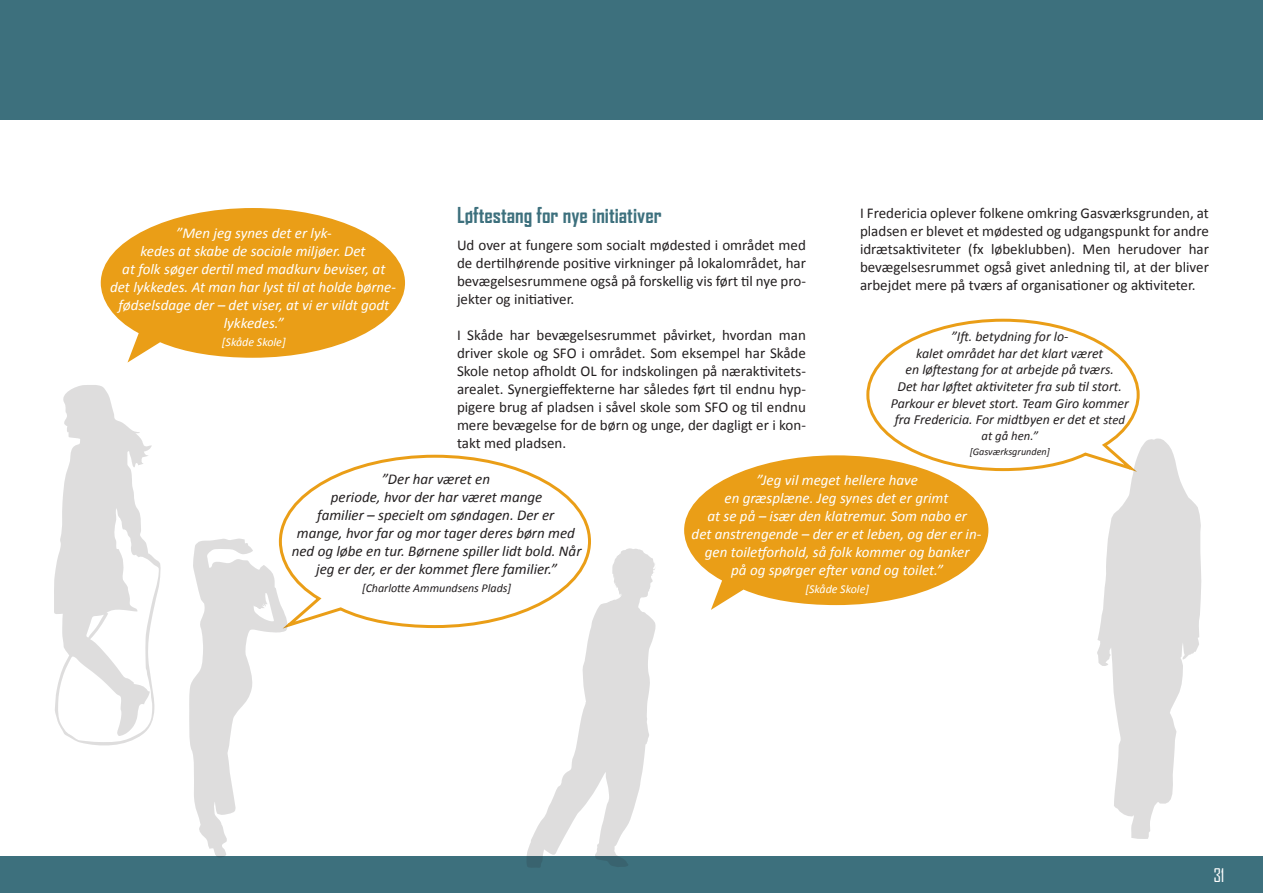
<style>
.page{position:relative;width:1263px;height:893px;background:#fff}
.page>*{position:absolute;margin:0;border:0;box-sizing:border-box;transform-origin:0 0}
.Underoverskrift{font:700 21px "Agency FB";color:#3d707d}
.t1{font:18px "Agency FB";color:#fff}
.Brødtekst{font:15px/18px "Calibri";color:#231f20;text-align:justify}
.Citat__hvid{font:italic 15px/18px "Calibri";color:#fff;text-align:center}
.citat{font:italic 15px/18px "Calibri";color:#231f20;text-align:center}
.citat-2{font:italic 13.8px/16.6px "Calibri";color:#231f20;text-align:center}
.citat-3{font:italic 12.75px "Calibri";color:#231f20}
.citat-4{font:italic 12px "Calibri";color:#231f20}
.Citat__hvid-2{font:italic 12px "Calibri";color:#fff}
.citat-5{font:italic 10.2px "Calibri";color:#231f20}
.s1{font-size:12.75px}
</style>
<div class="page">
<svg style="left:279px;top:454px;width:312px;height:175px"></svg>
<svg style="left:101px;top:208px;width:304px;height:155px;fill:#ea9e17"></svg>
<svg style="left:684px;top:455px;width:181px;height:155px;fill:#ea9e17"></svg>
<svg style="left:865px;top:318px;width:336px;height:521px"></svg>
<div style="left:0;top:0;width:1263px;height:119px;background:#3d707d"></div>
<div style="left:0;top:856px;width:1263px;height:37px;background:#3d707d"></div>
<svg style="left:189px;top:538px;width:99px;height:319px"></svg>
<svg style="left:54px;top:385px;width:107px;height:361px"></svg>
<svg style="left:526px;top:548px;width:130px;height:320px"></svg>
<p class="Citat__hvid" style="left:110px;top:223px;width:287px">”Men jeg synes det er lyk-<br>kedes at skabe de sociale miljøer. Det<br>at folk søger dertil med madkurv beviser, at det lykkedes. At man har lyst til at holde børne&shy;fødselsdage der – det viser, at vi er vildt godt lykkedes.”</p>
<p class="Citat__hvid-2" style="left:222px;top:334px;width:65px">[Skåde Skole]</p>
<p class="Underoverskrift" style="left:457px;top:202px;width:206px">Løftestang for nye initiativer</p>
<p class="Brødtekst" style="left:457px;top:236px;width:350px">Ud over at fungere som socialt mødested i området med de dertilhørende positive virkninger på lokalområdet, har bevægelsesrummene også på forskellig vis ført til nye pro&shy;jekter og initiativer.</p>
<p class="Brødtekst" style="left:457px;top:326px;width:350px">I Skåde har bevægelsesrummet påvirket, hvordan man driver skole og SFO i området. Som eksempel har Skåde Skole netop afholdt OL for indskolingen på næraktivitets&shy;arealet. Synergieffekterne har således ført til endnu hyp&shy;pigere brug af pladsen i såvel skole som SFO og til endnu mere bevægelse for de børn og unge, der dagligt er i kon&shy;takt med pladsen.</p>
<p class="Brødtekst" style="left:860px;top:204px;width:350px">I Fredericia oplever folkene omkring Gasværksgrunden, at pladsen er blevet et mødested og udgangspunkt for andre idrætsaktiviteter (fx løbeklubben). Men herudover har bevægelsesrummet også givet anledning til, at der bliver arbejdet mere på tværs af organisationer og aktiviteter.</p>
<p class="citat-2" style="left:891px;top:328px;width:240px">”Ift. betydning for lo-<br>kalet området har det klart været<br>en løftestang for at arbejde på tværs.<br>Det har løftet aktiviteter fra sub til stort.<br>Parkour er blevet stort. Team Giro kommer fra Fredericia. For midtbyen er det et <span class="s1">sted</span></p>
<p class="citat-3" style="left:981px;top:427px;width:58px">at gå hen.”</p>
<p class="citat-5" style="left:970px;top:444px;width:82px">[Gasværksgrunden]</p>
<p class="citat" style="left:292px;top:469px;width:291px">”Der har været en<br>periode, hvor der har været mange<br>familier – specielt om søndagen. Der er<br>mange, hvor far og mor tager deres børn med ned og løbe en tur. Børnene spiller lidt bold. Når jeg er der, er der kommet flere familier.”</p>
<p class="citat-4" style="left:362px;top:579px;width:151px">[Charlotte Ammundsens Plads]</p>
<p class="Citat__hvid" style="left:692px;top:470px;width:291px">”Jeg vil meget hellere have<br>en græsplæne. Jeg synes det er grimt<br>at se på – især den klatremur. Som nabo er<br>det anstrengende – der er et leben, og der er in&shy;gen toiletforhold, så folk kommer og banker<br>på og spørger efter vand og toilet.”</p>
<p class="Citat__hvid-2" style="left:805px;top:581px;width:65px">[Skåde Skole]</p>
<p class="t1" style="left:1213px;top:864px;width:13px">31</p>
</div>
